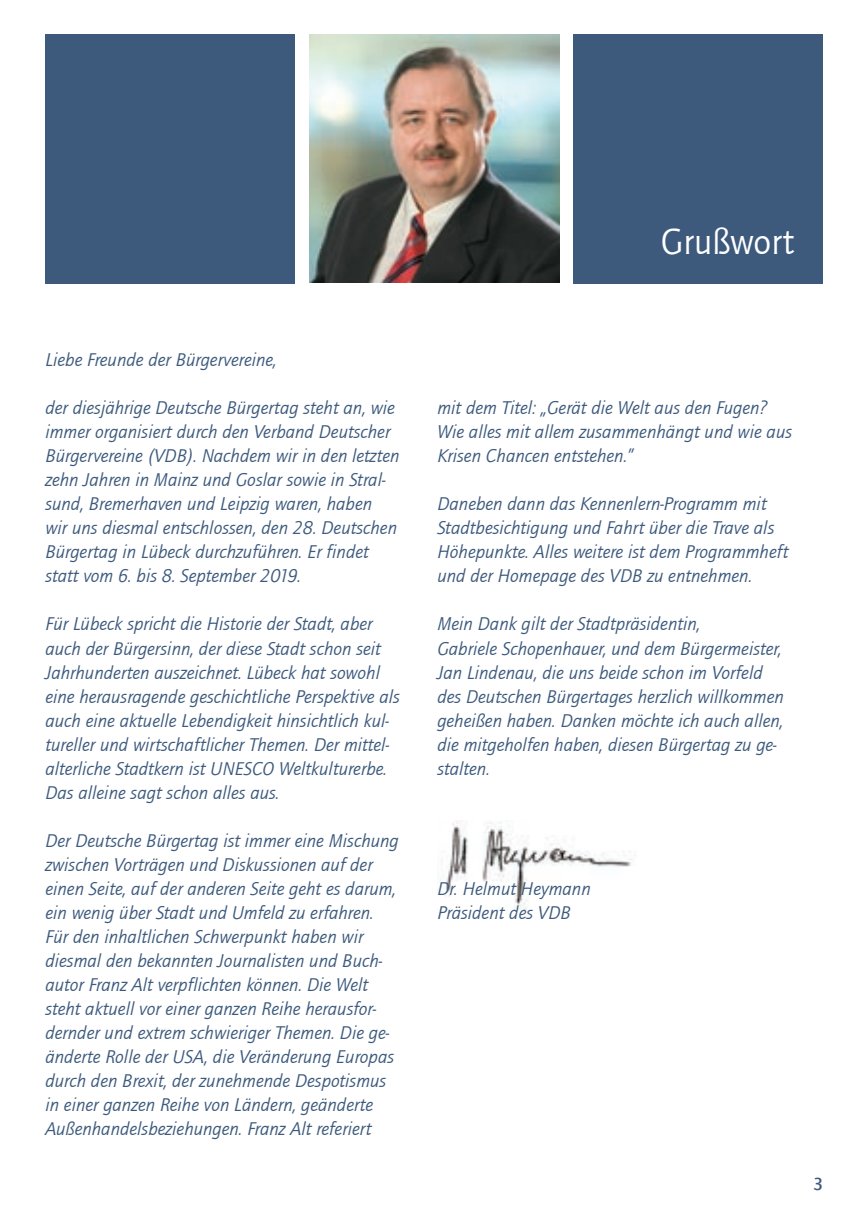
<style>
.page{position:relative;width:857px;height:1225px;background:#fff}
.page>*{position:absolute;margin:0;border:0;box-sizing:border-box;transform-origin:0 0}
.t1{font:37.2px "Quay Itc T";color:#fff}
.t2{font:italic 19px/24px "Quay Itc T";color:#3d5a7d}
.t3{font:700 18px "Quay Itc T";color:#3d5a7d}
</style>
<div class="page">
<div style="left:573px;top:34px;width:249px;height:249px;background:#3d5a7d"></div>
<img style="left:441px;top:821px;width:195px;height:89px">
<img style="left:309px;top:34px;width:250px;height:249px">
<div style="left:45px;top:34px;width:250px;height:249px;background:#3d5a7d"></div>
<h1 class="t1" style="left:660px;top:221px;width:135px">Grußwort</h1>
<p class="t2" style="left:45px;top:348px;width:233px">Liebe Freunde der Bürgervereine,</p>
<p class="t2" style="left:45px;top:396px;width:355px">der diesjährige Deutsche Bürgertag steht an, wie immer organisiert durch den Verband Deutscher Bürgervereine (VDB). Nachdem wir in den letzten zehn Jahren in Mainz und Goslar sowie in Stral&shy;sund, Bremerhaven und Leipzig waren, haben<br>wir uns diesmal entschlossen, den 28. Deutschen Bürgertag in Lübeck durchzuführen. Er findet statt vom 6. bis 8. September 2019.</p>
<p class="t2" style="left:45px;top:612px;width:356px">Für Lübeck spricht die Historie der Stadt, aber auch der Bürgersinn, der diese Stadt schon seit Jahrhunderten auszeichnet. Lübeck hat sowohl eine herausragende geschichtliche Perspektive als auch eine aktuelle Lebendigkeit hinsichtlich kul&shy;tureller und wirtschaftlicher Themen. Der mittel&shy;alterliche Stadtkern ist UNESCO Weltkulturerbe.<br>Das alleine sagt schon alles aus.</p>
<p class="t2" style="left:45px;top:828px;width:355px">Der Deutsche Bürgertag ist immer eine Mischung zwischen Vorträgen und Diskussionen auf der einen Seite, auf der anderen Seite geht es darum, ein wenig über Stadt und Umfeld zu erfahren.<br>Für den inhaltlichen Schwerpunkt haben wir diesmal den bekannten Journalisten und Buch&shy;autor Franz Alt verpflichten können. Die Welt steht aktuell vor einer ganzen Reihe herausfor&shy;dernder und extrem schwieriger Themen. Die ge&shy;änderte Rolle der USA, die Veränderung Europas durch den Brexit, der zunehmende Despotismus in einer ganzen Reihe von Ländern, geänderte Außenhandelsbeziehungen. Franz Alt referiert</p>
<p class="t2" style="left:437px;top:396px;width:356px">mit dem Titel: „Gerät die Welt aus den Fugen?<br>Wie alles mit allem zusammenhängt und wie aus<br>Krisen Chancen entstehen.”</p>
<p class="t2" style="left:437px;top:492px;width:352px">Daneben dann das Kennenlern-Programm mit Stadtbesichtigung und Fahrt über die Trave als Höhepunkte. Alles weitere ist dem Programmheft und der Homepage des VDB zu entnehmen.</p>
<p class="t2" style="left:437px;top:612px;width:348px">Mein Dank gilt der Stadtpräsidentin,<br>Gabriele Schopenhauer, und dem Bürgermeister, Jan Lindenau, die uns beide schon im Vorfeld des Deutschen Bürgertages herzlich willkommen geheißen haben. Danken möchte ich auch allen, die mitgeholfen haben, diesen Bürgertag zu ge&shy;stalten.</p>
<p class="t2" style="left:437px;top:876px;width:155px">Dr. Helmut Heymann<br>Präsident des VDB</p>
<p class="t3" style="left:812px;top:1173px;width:11px">3</p>
</div>
